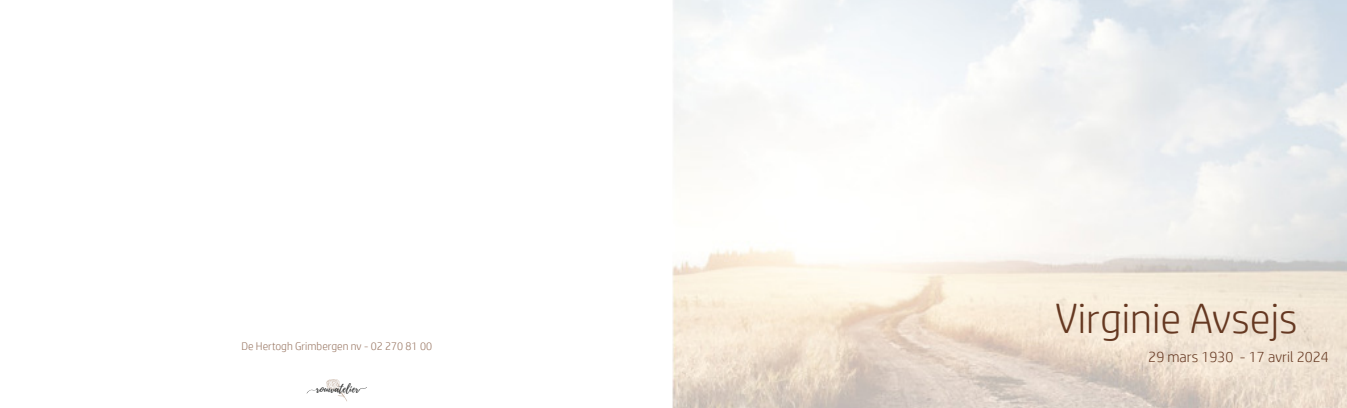
<style>
.page{position:relative;width:1347px;height:408px;background:#fff}
.page>*{position:absolute;margin:0;border:0;box-sizing:border-box;transform-origin:0 0}
.t1{font:300 42.5px "HP Simplified";color:#653821}
.t2{font:300 15px "HP Simplified";color:#653821}
.t3{font:300 11.25px "HP Simplified";color:#977460}
.t4{font:10.62px "Playlist Script";color:#2f3030}
</style>
<div class="page">
<img style="left:672px;top:0;width:674px;height:407px">
<svg style="left:326px;top:379px;width:21px;height:22px"></svg>
<svg style="left:307px;top:388px;width:11px;height:5px"></svg>
<p class="t3" style="left:241px;top:340px;width:192px">De Hertogh Grimbergen nv - 02 270 81 00</p>
<p class="t4" style="left:316px;top:381px;width:44px">rouwatelier</p>
<p class="t1" style="left:1055px;top:294px;width:244px">Virginie Avsejs</p>
<p class="t2" style="left:1148px;top:348px;width:182px">29 mars 1930 - 17 avril 2024</p>
</div>
